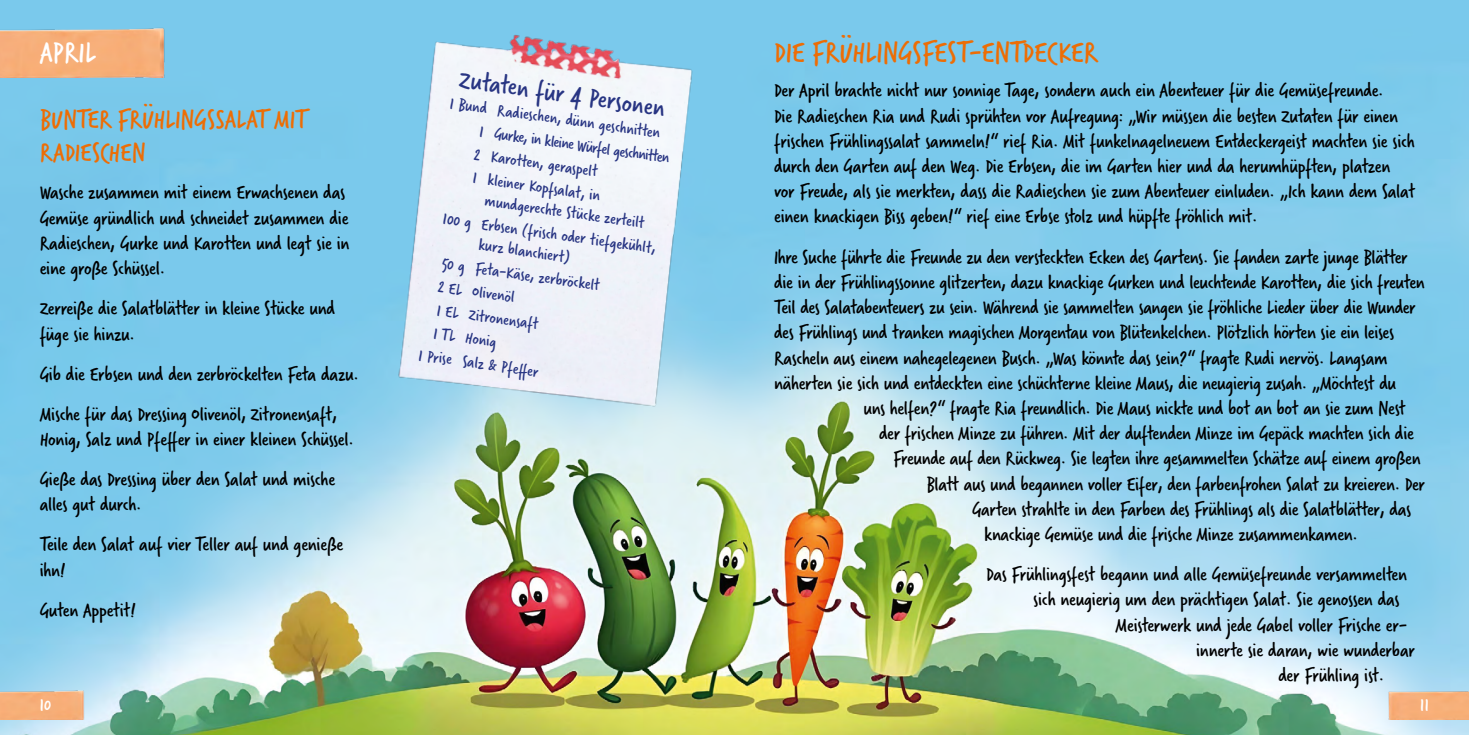
<style>
.page{position:relative;width:1469px;height:735px;background:#fff}
.page>*{position:absolute;margin:0;border:0;box-sizing:border-box;transform-origin:0 0}
.Titel_18pt_orange{font:31.5px "Verveine";color:#ed6d05}
.Fließtext_11pt{font:31.5px "Verveine";color:#fff}
.Fließtext_11pt-2{font:28px/33.6px "Verveine";color:#ed6d05}
.Fließtext_11pt-3{font:28px "Verveine";color:#283583}
.Fließtext_11pt-4{font:21px/25.2px "Verveine";letter-spacing:-.015em;color:#000}
.Fließtext_11pt-5{font:19.25px "Verveine";color:#fff}
.Fließtext_11pt-6{font:17.5px/21px "Verveine";color:#283583}
</style>
<div class="page">
<img style="left:0;top:0;width:1468px;height:734px">
<img style="left:1385px;top:688px;width:83px;height:31px">
<img style="left:0;top:25px;width:167px;height:52px">
<img style="left:0;top:688px;width:85px;height:31px">
<img style="left:384px;top:25px;width:323px;height:392px">
<p class="Fließtext_11pt" style="left:40px;top:30px;width:58px">APRIL</p>
<p class="Fließtext_11pt-2" style="left:40px;top:102px;width:272px">BUNTER FRÜHLINGSSALAT MIT<br>RADIESCHEN</p>
<p class="Fließtext_11pt-4" style="left:40px;top:180px;width:311px">Wasche zusammen mit einem Erwachsenen das Gemüse gründlich und schneidet zusammen die Radieschen, Gurke und Karotten und legt sie in eine große Schüssel.</p>
<p class="Fließtext_11pt-4" style="left:40px;top:296px;width:297px">Zerreiße die Salatblätter in kleine Stücke und füge sie hinzu.</p>
<p class="Fließtext_11pt-4" style="left:40px;top:361px;width:321px">Gib die Erbsen und den zerbröckelten Feta dazu.</p>
<p class="Fließtext_11pt-4" style="left:40px;top:401px;width:316px">Mische für das Dressing Olivenöl, Zitronensaft,<br>Honig, Salz und Pfeffer in einer kleinen Schüssel.</p>
<p class="Fließtext_11pt-4" style="left:40px;top:466px;width:297px">Gieße das Dressing über den Salat und mische alles gut durch.</p>
<p class="Fließtext_11pt-4" style="left:40px;top:532px;width:305px">Teile den Salat auf vier Teller auf und genieße ihn!</p>
<p class="Fließtext_11pt-4" style="left:40px;top:597px;width:98px">Guten Appetit!</p>
<p class="Fließtext_11pt-5" style="left:40px;top:690px;width:13px">10</p>
<p class="Fließtext_11pt-3" style="left:462px;top:60px;width:209px;rotate:8deg">Zutaten für 4 Personen</p>
<p class="Fließtext_11pt-6" style="left:452px;top:93px;width:213px;rotate:8deg">1 Bund Radieschen, dünn geschnitten</p>
<p class="Fließtext_11pt-6" style="left:481px;top:121px;width:193px;rotate:8deg">1 Gurke, in kleine Würfel geschnitten</p>
<p class="Fließtext_11pt-6" style="left:476px;top:144px;width:126px;rotate:8deg">2 Karotten, geraspelt</p>
<p class="Fließtext_11pt-6" style="left:489px;top:169px;width:163px;text-indent:-15px;rotate:8deg">1 kleiner Kopfsalat, in mundgerechte Stücke zerteilt</p>
<p class="Fließtext_11pt-6" style="left:483px;top:213px;width:177px;text-indent:-39px;rotate:8deg">100 g Erbsen (frisch oder tiefgekühlt, kurz blanchiert)</p>
<p class="Fließtext_11pt-6" style="left:443px;top:253px;width:161px;rotate:8deg">50 g Feta-Käse, zerbröckelt</p>
<p class="Fließtext_11pt-6" style="left:440px;top:276px;width:78px;rotate:8deg">2 EL Olivenöl</p>
<p class="Fließtext_11pt-6" style="left:438px;top:299px;width:104px;rotate:8deg">1 EL Zitronensaft</p>
<p class="Fließtext_11pt-6" style="left:435px;top:323px;width:65px;rotate:8deg">1 TL Honig</p>
<p class="Fließtext_11pt-6" style="left:420px;top:344px;width:122px;rotate:8deg">1 Prise Salz &amp; Pfeff er</p>
<p class="Titel_18pt_orange" style="left:774px;top:30px;width:326px">DIE FRÜHLINGSFEST-ENTDECKER</p>
<p class="Fließtext_11pt-4" style="left:774px;top:78px;width:642px">Der April brachte nicht nur sonnige Tage, sondern auch ein Abenteuer für die Gemüsefreunde.<br>Die Radieschen Ria und Rudi sprühten vor Aufregung: „Wir müssen die besten Zutaten für einen frischen Frühlingssalat sammeln!“ rief Ria. Mit funkelnagelneuem Entdeckergeist machten sie sich durch den Garten auf den Weg. Die Erbsen, die im Garten hier und da herumhüpften, platzen vor Freude, als sie merkten, dass die Radieschen sie zum Abenteuer einluden. „Ich kann dem Salat einen knackigen Biss geben!“ rief eine Erbse stolz und hüpfte fröhlich mit.</p>
<p class="Fließtext_11pt-4" style="left:774px;top:244px;width:635px">Ihre Suche führte die Freunde zu den versteckten Ecken des Gartens. Sie fanden zarte junge Blätter</p>
<p class="Fließtext_11pt-4" style="left:774px;top:269px;width:652px">die in der Frühlingssonne glitzerten, dazu knackige Gurken und leuchtende Karotten, die sich freuten</p>
<p class="Fließtext_11pt-4" style="left:774px;top:294px;width:643px">Teil des Salatabenteuers zu sein. Während sie sammelten sangen sie fröhliche Lieder über die Wunder</p>
<p class="Fließtext_11pt-4" style="left:774px;top:320px;width:621px">des Frühlings und tranken magischen Morgentau von Blütenkelchen. Plötzlich hörten sie ein leises</p>
<p class="Fließtext_11pt-4" style="left:774px;top:345px;width:615px">Rascheln aus einem nahegelegenen Busch. „Was könnte das sein?“ fragte Rudi nervös. Langsam</p>
<p class="Fließtext_11pt-4" style="left:774px;top:370px;width:623px">näherten sie sich und entdeckten eine schüchterne kleine Maus, die neugierig zusah. „Möchtest du</p>
<p class="Fließtext_11pt-4" style="left:863px;top:395px;width:543px">uns helfen?“ fragte Ria freundlich. Die Maus nickte und bot an bot an sie zum Nest</p>
<p class="Fließtext_11pt-4" style="left:879px;top:420px;width:536px">der frischen Minze zu führen. Mit der duftenden Minze im Gepäck machten sich die</p>
<p class="Fließtext_11pt-4" style="left:893px;top:446px;width:529px">Freunde auf den Rückweg. Sie legten ihre gesammelten Schätze auf einem großen</p>
<p class="Fließtext_11pt-4" style="left:926px;top:471px;width:500px">Blatt aus und begannen voller Eifer, den farbenfrohen Salat zu kreieren. Der</p>
<p class="Fließtext_11pt-4" style="left:972px;top:496px;width:440px">Garten strahlte in den Farben des Frühlings als die Salatblätter, das</p>
<p class="Fließtext_11pt-4" style="left:984px;top:521px;width:375px">knackige Gemüse und die frische Minze zusammenkamen.</p>
<p class="Fließtext_11pt-4" style="left:986px;top:561px;width:422px">Das Frühlingsfest begann und alle Gemüsefreunde versammelten</p>
<p class="Fließtext_11pt-4" style="left:1033px;top:586px;width:368px">sich neugierig um den prächtigen Salat. Sie genossen das</p>
<p class="Fließtext_11pt-4" style="left:1115px;top:612px;width:293px">Meisterwerk und jede Gabel voller Frische er-</p>
<p class="Fließtext_11pt-4" style="left:1196px;top:637px;width:220px">innerte sie daran, wie wunderbar</p>
<p class="Fließtext_11pt-4" style="left:1278px;top:662px;width:108px">der Frühling ist.</p>
<p class="Fließtext_11pt-5" style="left:1420px;top:690px;width:11px">11</p>
</div>
